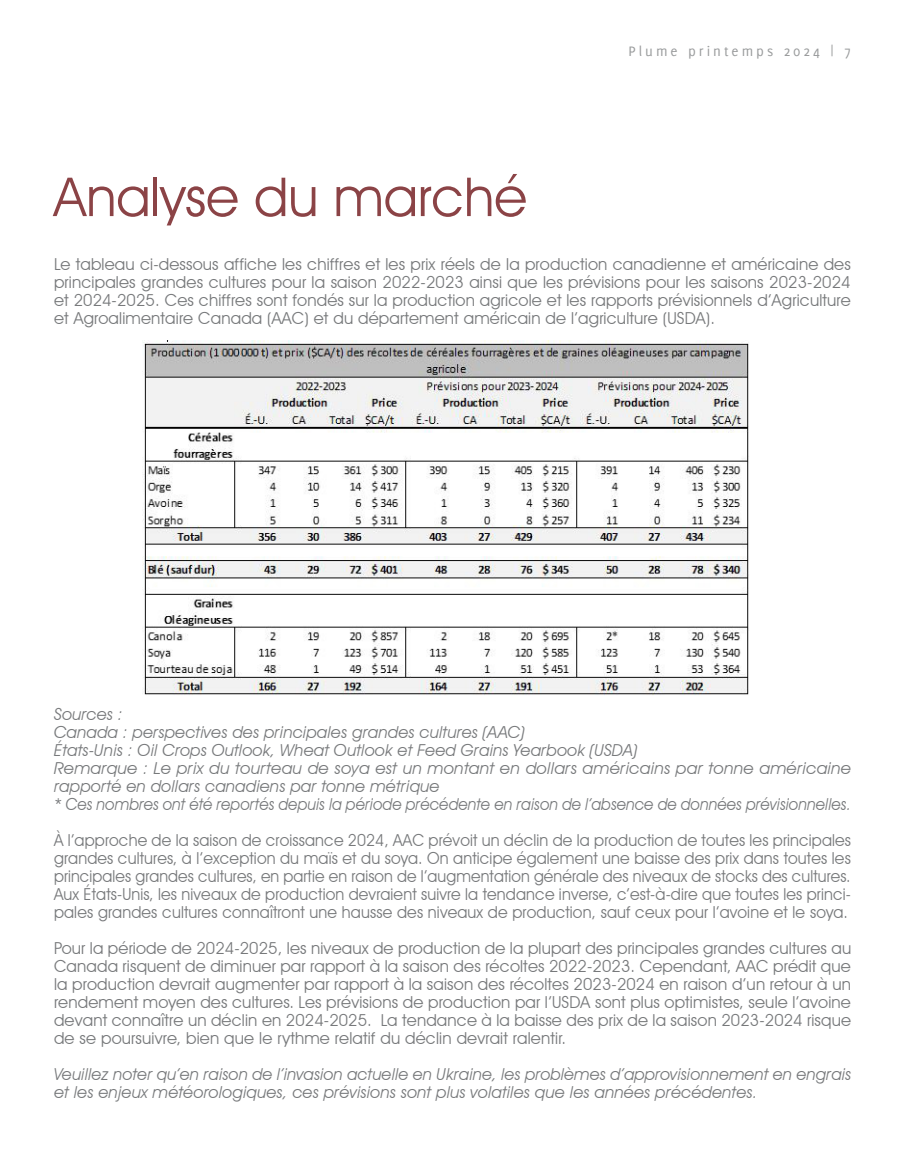
<style>
.page{position:relative;width:905px;height:1175px;background:#fff}
.page>*{position:absolute;margin:0;border:0;box-sizing:border-box;transform-origin:0 0}
.t1{font:54px "Avant Garde IT Cby BT";color:#6f1518}
.t2{font:16.5px/18px "Avant Garde IT Cby BT";letter-spacing:.01em;color:#77797b;text-align:justify}
.t3{font:italic 16.5px/18px "Avant Garde IT Cby BT";letter-spacing:.01em;color:#77797b}
.t4{font:16.5px/18px "Avant Garde IT Cby BT";letter-spacing:.01em;color:#77797b;text-align:justify;scale:.96 1}
.t5{font:15px "Delicious";letter-spacing:.2em;color:#999b9c}
</style>
<div class="page">
<img style="left:142px;top:340px;width:607px;height:355px">
<p class="t5" style="left:628px;top:43px;width:224px">Plume printemps 2024 | 7</p>
<h1 class="t1" style="left:54px;top:164px;width:474px">Analyse du marché</h1>
<p class="t2" style="left:54px;top:255px;width:798px">Le tableau ci-dessous affiche les chiffres et les prix réels de la production canadienne et américaine des principales grandes cultures pour la saison 2022-2023 ainsi que les prévisions pour les saisons 2023-2024 et 2024-2025. Ces chiffres sont fondés sur la production agricole et les rapports prévisionnels d’Agriculture et Agroalimentaire Canada (AAC) et du département américain de l’agriculture (USDA).</p>
<p class="t3" style="left:54px;top:705px;width:798px">Sources :<br>Canada : perspectives des principales grandes cultures (AAC)<br>États-Unis : Oil Crops Outlook, Wheat Outlook et Feed Grains Yearbook (USDA)<br>Remarque : Le prix du tourteau de soya est un montant en dollars américains par tonne américaine rapporté en dollars canadiens par tonne métrique<br>* Ces nombres ont été reportés depuis la période précédente en raison de l’absence de données prévisionnelles.</p>
<p class="t4" style="left:54px;top:831px;width:831px">À l’approche de la saison de croissance 2024, AAC prévoit un déclin de la production de toutes les principales grandes cultures, à l’exception du maïs et du soya. On anticipe également une baisse des prix dans toutes les principales grandes cultures, en partie en raison de l’augmentation générale des niveaux de stocks des cultures.<br>Aux États-Unis, les niveaux de production devraient suivre la tendance inverse, c’est-à-dire que toutes les princi&shy;pales grandes cultures connaîtront une hausse des niveaux de production, sauf ceux pour l’avoine et le soya.</p>
<p class="t2" style="left:54px;top:939px;width:798px">Pour la période de 2024-2025, les niveaux de production de la plupart des principales grandes cultures au Canada risquent de diminuer par rapport à la saison des récoltes 2022-2023. Cependant, AAC prédit que la production devrait augmenter par rapport à la saison des récoltes 2023-2024 en raison d’un retour à un rendement moyen des cultures. Les prévisions de production par l’USDA sont plus optimistes, seule l’avoine devant connaître un déclin en 2024-2025. La tendance à la baisse des prix de la saison 2023-2024 risque de se poursuivre, bien que le rythme relatif du déclin devrait ralentir.</p>
<p class="t3" style="left:54px;top:1065px;width:798px">Veuillez noter qu’en raison de l’invasion actuelle en Ukraine, les problèmes d’approvisionnement en engrais et les enjeux météorologiques, ces prévisions sont plus volatiles que les années précédentes.</p>
</div>
